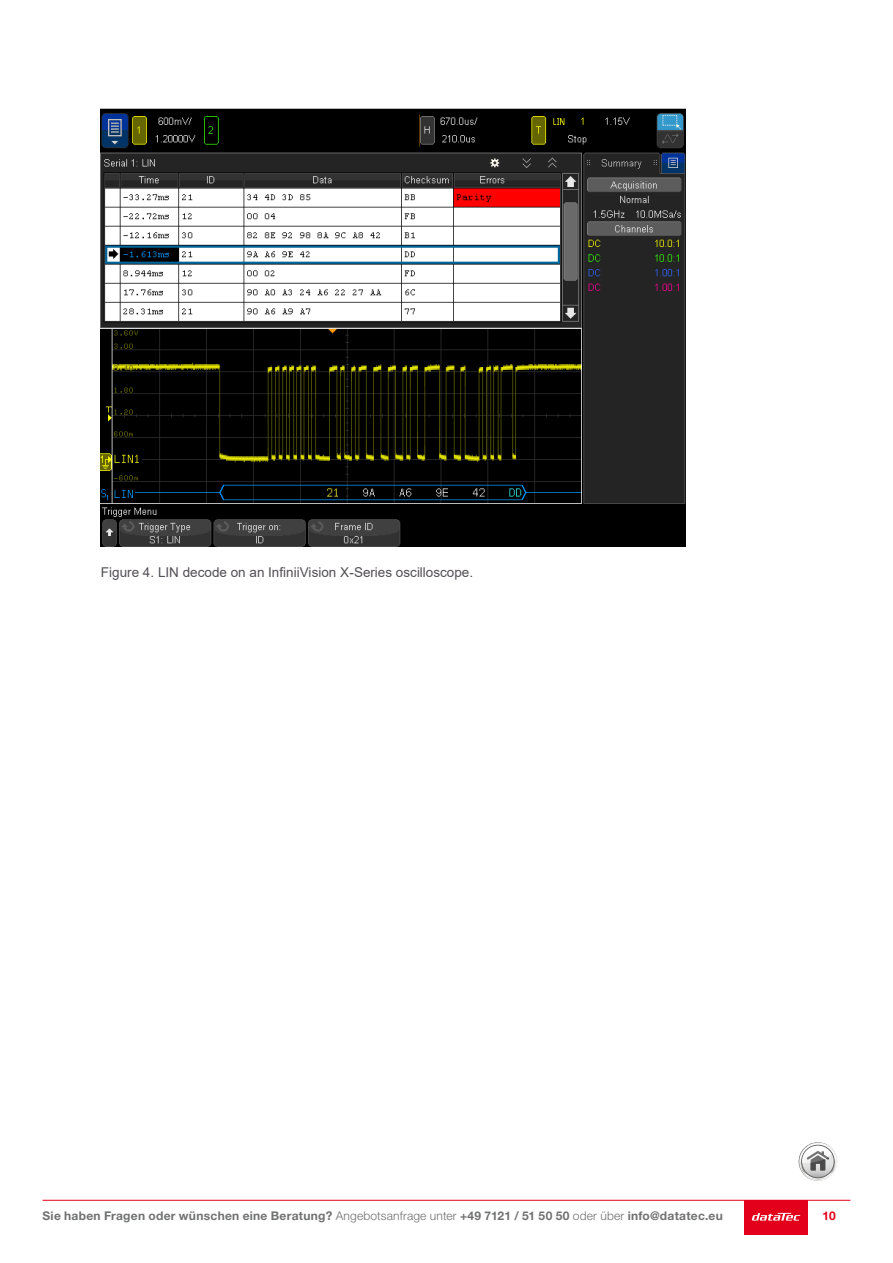
<style>
.page{position:relative;width:893px;height:1263px;background:#fff}
.page>*{position:absolute;margin:0;border:0;box-sizing:border-box;transform-origin:0 0}
.t1{font:13.5px "Arial";letter-spacing:.005em;color:#524f56}
.t2{font:700 12px "Helvetica Neue LT Pro";letter-spacing:.025em;color:#707172}
.t3{font:700 12px "Helvetica Neue LT Pro";color:#e2001a}
.s1{font-weight:300}
</style>
<div class="page">
<div style="left:744px;top:1200px;width:64px;height:34px;background:#e2001a"></div>
<svg style="left:752px;top:1213px;width:48px;height:7px"></svg>
<hr style="left:43px;top:1200px;width:807px;height:1px;background:#e2001a">
<svg style="left:798px;top:1142px;width:40px;height:39px"></svg>
<img style="left:101px;top:108px;width:584px;height:438px">
<div style="left:273px;top:110px;width:146px;height:41px;background:#000"></div>
<p class="t1" style="left:101px;top:563px;width:374px">Figure 4. LIN decode on an InfiniiVision X-Series oscilloscope.</p>
<p class="t2" style="left:43px;top:1209px;width:682px">Sie haben Fragen oder wünschen eine Beratung? <span class="s1">Angebotsanfrage unter</span> +49 7121 / 51 50 50 <span class="s1">oder über</span> info@datatec.eu</p>
<p class="t3" style="left:822px;top:1209px;width:15px">10</p>
</div>
